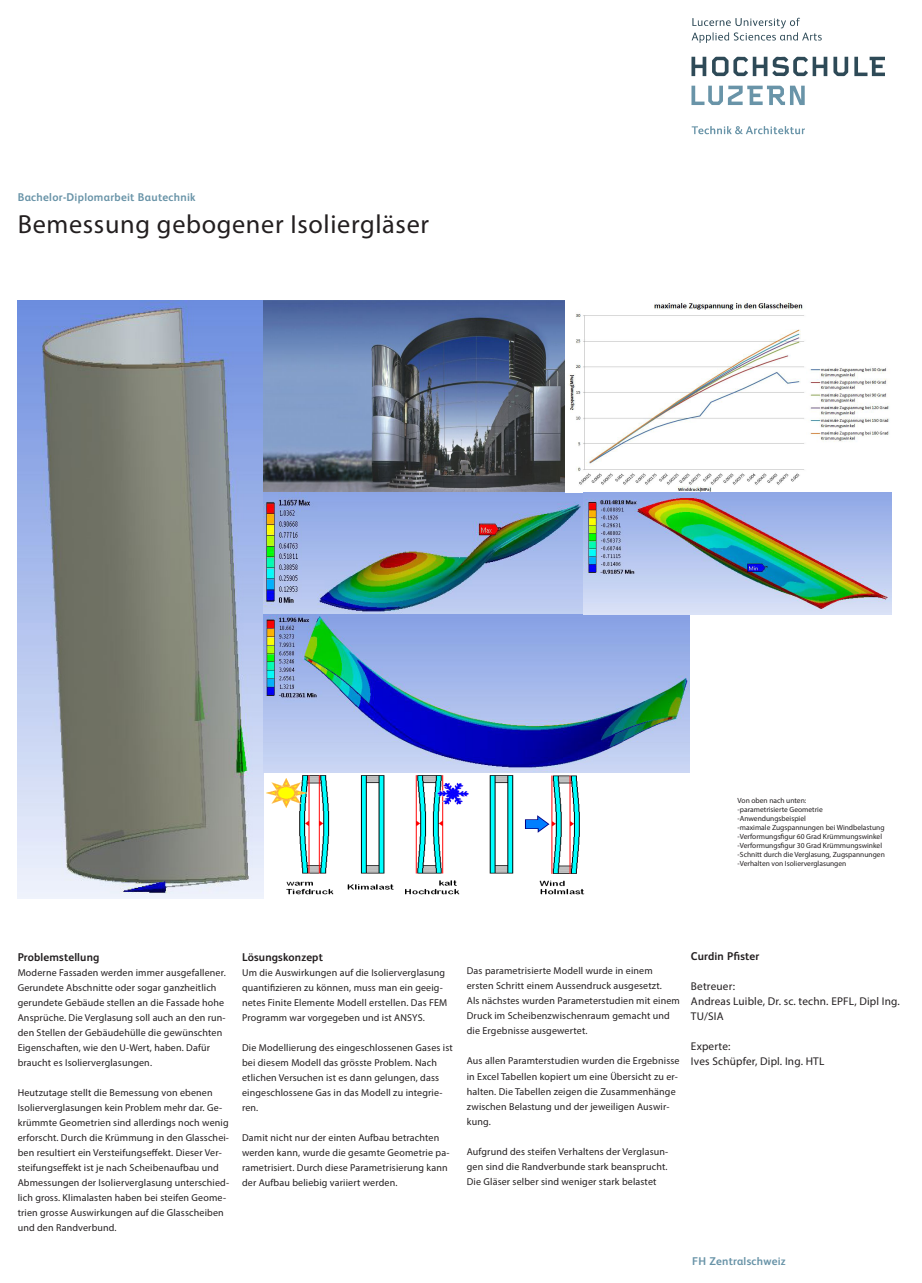
<style>
.page{position:relative;width:922px;height:1283px;background:#fff}
.page>*{position:absolute;margin:0;border:0;box-sizing:border-box;transform-origin:0 0}
.t1{font:26.25px "Myriad Pro";letter-spacing:.025em;color:#231f20}
.t2{font:11.25px/15px "Myriad Pro";letter-spacing:.015em;color:#231f20}
.t3{font:700 11.25px "FS Albert";letter-spacing:.025em;color:#6994a8}
.t4{font:700 11.25px "FS Albert";letter-spacing:.015em;color:#231f20}
.t5{font:10px/15px "Myriad Pro";letter-spacing:.015em;color:#231f20}
.t6{font:7.5px "Myriad Pro";color:#231f20}
</style>
<div class="page">
<img style="left:263px;top:774px;width:322px;height:124px">
<svg style="left:691px;top:86px;width:113px;height:19px"></svg>
<svg style="left:833px;top:57px;width:15px;height:19px"></svg>
<svg style="left:691px;top:56px;width:136px;height:21px"></svg>
<svg style="left:854px;top:57px;width:30px;height:19px"></svg>
<svg style="left:691px;top:18px;width:130px;height:25px"></svg>
<svg style="left:691px;top:126px;width:113px;height:9px"></svg>
<img style="left:18px;top:301px;width:245px;height:597px">
<img style="left:263px;top:301px;width:628px;height:314px">
<img style="left:263px;top:615px;width:426px;height:157px">
<p class="t3" style="left:18px;top:190px;width:179px">Bachelor-Diplomarbeit Bautechnik</p>
<p class="t1" style="left:18px;top:208px;width:413px">Bemessung gebogener Isoliergläser</p>
<p class="t6" style="left:737px;top:796px;width:70px">Von oben nach unten:</p>
<p class="t6" style="left:737px;top:805px;width:87px">-parametrisierte Geometrie</p>
<p class="t6" style="left:737px;top:814px;width:70px">-Anwendungsbeispiel</p>
<p class="t6" style="left:737px;top:823px;width:148px">-maximale Zugspannungen bei Windbelastung</p>
<p class="t6" style="left:737px;top:832px;width:146px">-Verformungsfigur 60 Grad Krümmungswinkel</p>
<p class="t6" style="left:737px;top:841px;width:146px">-Verformungsfigur 30 Grad Krümmungswinkel</p>
<p class="t6" style="left:737px;top:850px;width:149px">-Schnitt durch die Verglasung, Zugspannungen</p>
<p class="t6" style="left:737px;top:859px;width:110px">-Verhalten von Isolierverglasungen</p>
<p class="t4" style="left:18px;top:949px;width:83px">Problemstellung</p>
<p class="t5" style="left:18px;top:964px;width:209px">Moderne Fassaden werden immer ausgefallener.<br>Gerundete Abschnitte oder sogar ganzheitlich gerundete Gebäude stellen an die Fassade hohe Ansprüche. Die Verglasung soll auch an den run&shy;den Stellen der Gebäudehülle die gewünschten Eigenschaften, wie den U-Wert, haben. Dafür braucht es Isolierverglasungen.</p>
<p class="t5" style="left:18px;top:1084px;width:213px">Heutzutage stellt die Bemessung von ebenen Isolierverglasungen kein Problem mehr dar. Ge&shy;krümmte Geometrien sind allerdings noch wenig erforscht. Durch die Krümmung in den Glasschei&shy;ben resultiert ein Versteifungseffekt. Dieser Ver&shy;steifungseffekt ist je nach Scheibenaufbau und Abmessungen der Isolierverglasung unterschied&shy;lich gross. Klimalasten haben bei steifen Geome&shy;trien grosse Auswirkungen auf die Glasscheiben und den Randverbund.</p>
<p class="t4" style="left:242px;top:949px;width:82px">Lösungskonzept</p>
<p class="t5" style="left:242px;top:964px;width:206px">Um die Auswirkungen auf die Isolierverglasung quantifizieren zu können, muss man ein geeig&shy;netes Finite Elemente Modell erstellen. Das FEM Programm war vorgegeben und ist ANSYS.</p>
<p class="t5" style="left:242px;top:1039px;width:212px">Die Modellierung des eingeschlossenen Gases ist bei diesem Modell das grösste Problem. Nach</p>
<p class="t5" style="left:242px;top:1069px;width:202px">etlichen Versuchen ist es dann gelungen, dass eingeschlossene Gas in das Modell zu integrie&shy;ren.</p>
<p class="t5" style="left:242px;top:1129px;width:209px">Damit nicht nur der einten Aufbau betrachten werden kann, wurde die gesamte Geometrie pa&shy;rametrisiert. Durch diese Parametrisierung kann der Aufbau beliebig variiert werden.</p>
<p class="t5" style="left:466px;top:963px;width:187px">Das parametrisierte Modell wurde in einem</p>
<p class="t5" style="left:466px;top:978px;width:196px">ersten Schritt einem Aussendruck ausgesetzt.</p>
<p class="t5" style="left:466px;top:993px;width:214px">Als nächstes wurden Parameterstudien mit einem<br>Druck im Scheibenzwischenraum gemacht und die Ergebnisse ausgewertet.</p>
<p class="t5" style="left:466px;top:1053px;width:214px">Aus allen Paramterstudien wurden die Ergebnisse in Excel Tabellen kopiert um eine Übersicht zu er&shy;halten. Die Tabellen zeigen die Zusammenhänge zwischen Belastung und der jeweiligen Auswir&shy;kung.</p>
<p class="t5" style="left:466px;top:1143px;width:203px;text-align:justify">Aufgrund des steifen Verhaltens der Verglasun&shy;gen sind die Randverbunde stark beansprucht.<br>Die Gläser selber sind weniger stark belastet</p>
<p class="t4" style="left:690px;top:948px;width:70px">Curdin Pfister</p>
<p class="t2" style="left:690px;top:978px;width:45px">Betreuer:</p>
<p class="t2" style="left:690px;top:993px;width:210px">Andreas Luible, Dr. sc. techn. EPFL, Dipl Ing.<br>TU/SIA</p>
<p class="t2" style="left:690px;top:1038px;width:41px">Experte:</p>
<p class="t2" style="left:690px;top:1053px;width:135px">Ives Schüpfer, Dipl. Ing. HTL</p>
<p class="t3" style="left:692px;top:1253px;width:95px">FH Zentralschweiz</p>
</div>
